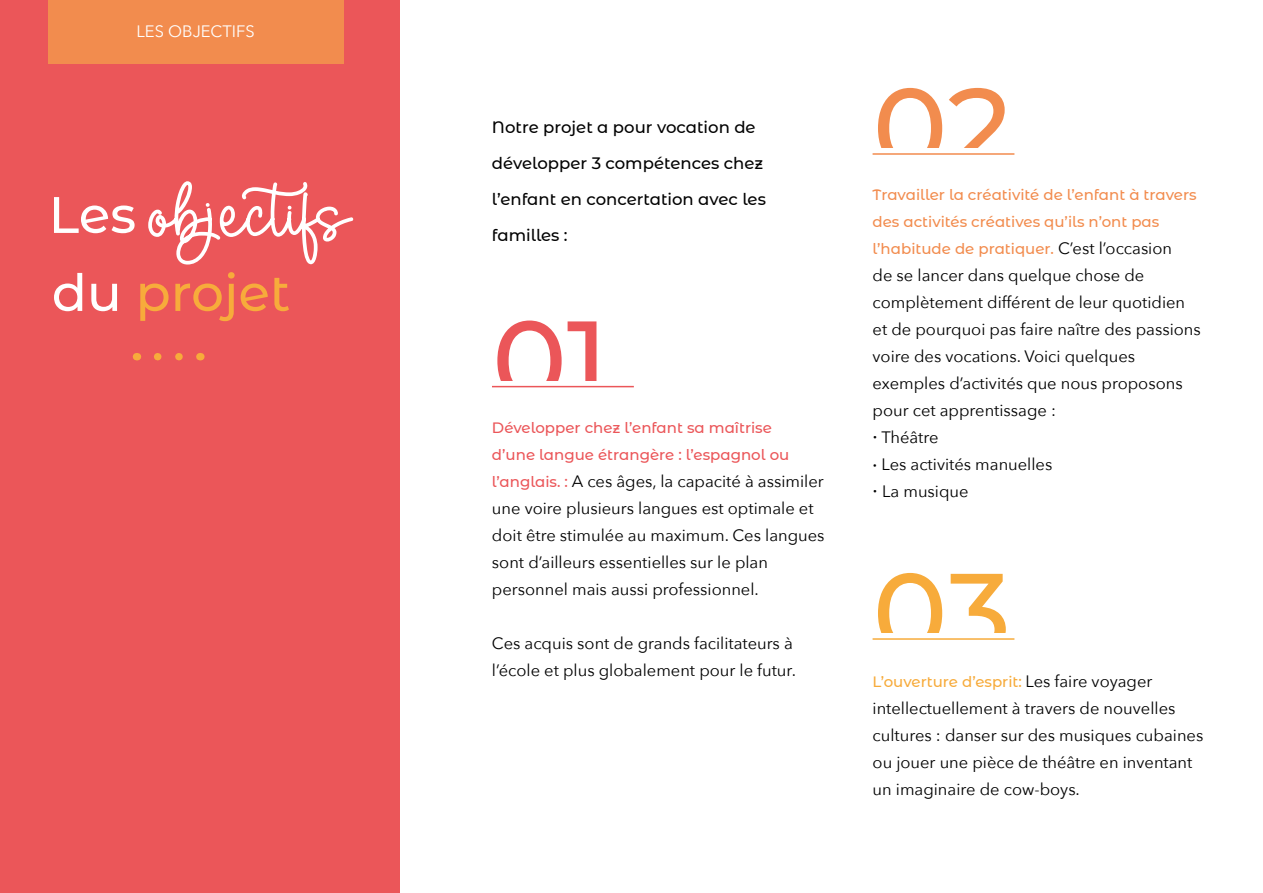
<style>
.page{position:relative;width:1263px;height:893px;background:#fff}
.page>*{position:absolute;margin:0;border:0;box-sizing:border-box;transform-origin:0 0}
.t1{font:500 112.5px "Montserrat Alternates";color:#f28c4e}
.t2{font:500 112.5px "Montserrat Alternates";color:#eb5659}
.t3{font:500 112.5px "Montserrat Alternates";color:#f7ab3b}
.t4{font:16.5px/27px "Avenir Next";color:#000}
.t5{font:500 16.5px/36px "Montserrat Alternates";color:#000}
.t6{font:16.5px "Avenir Next";color:#fff}
.t7{font:500 15px/27px "Montserrat Alternates";color:#f28c4e}
.t8{font:500 15px "Montserrat Alternates";color:#eb5659}
.t9{font:500 15px "Montserrat Alternates";color:#f7ab3b}
.s1{font-family:"Montserrat Alternates";font-weight:500;font-size:15px;color:#eb5659}
.s2{font-family:"Avenir Next";font-weight:400;font-size:16.5px;color:#000}
.s3{font-family:"Montserrat"}
</style>
<div class="page">
<div style="left:0;top:0;width:400px;height:893px;background:#eb5659"></div>
<div style="left:48px;top:0;width:295px;height:64px;background:#f28c4e"></div>
<svg style="left:158px;top:353px;width:25px;height:7px"></svg>
<svg style="left:140px;top:272px;width:149px;height:49px"></svg>
<svg style="left:54px;top:273px;width:63px;height:38px"></svg>
<svg style="left:54px;top:181px;width:299px;height:84px"></svg>
<hr style="left:872px;top:153px;width:142px;height:2px;background:#f28c4e">
<hr style="left:492px;top:386px;width:142px;height:1px;background:#eb5659">
<hr style="left:872px;top:638px;width:142px;height:2px;background:#f7ab3b">
<p class="t6" style="left:137px;top:17px;width:120px">LES OBJECTIFS</p>
<p class="t5" style="left:492px;top:109px;width:275px">Notre projet a pour vocation de développer 3 compétences chez l’enfant en concertation avec les familles :</p>
<p class="t2" style="left:492px;top:282px;width:118px">01</p>
<p class="t8" style="left:492px;top:417px;width:281px">Développer chez l’enfant sa maîtrise</p>
<p class="t8" style="left:492px;top:444px;width:299px">d’une langue étrangère : l’espagnol ou</p>
<p class="t4" style="left:492px;top:467px;width:334px"><span class="s1">l’anglais. :</span> A ces âges, la capacité à assimiler une voire plusieurs langues est optimale et doit être stimulée au maximum. Ces langues sont d’ailleurs essentielles sur le plan personnel mais aussi professionnel.</p>
<p class="t4" style="left:492px;top:629px;width:305px">Ces acquis sont de grands facilitateurs à l’école et plus globalement pour le futur.</p>
<p class="t1" style="left:872px;top:49px;width:141px">02</p>
<p class="t7" style="left:872px;top:180px;width:326px">Travailler la créativité de l’enfant à travers des activités créatives qu’ils n’ont pas l’habitude de pratiquer. <span class="s2">C’est l’occasion</span></p>
<p class="t4" style="left:872px;top:261px;width:330px">de se lancer dans quelque chose de complètement différent de leur quotidien et de pourquoi pas faire naître des passions voire des vocations. Voici quelques exemples d’activités que nous proposons pour cet apprentissage :</p>
<p class="t4" style="left:872px;top:423px;width:67px"><span class="s3">•</span> Théâtre</p>
<p class="t4" style="left:872px;top:450px;width:181px"><span class="s3">•</span> Les activités manuelles</p>
<p class="t4" style="left:872px;top:477px;width:97px"><span class="s3">•</span> La musique</p>
<p class="t3" style="left:872px;top:534px;width:140px">03</p>
<p class="t9" style="left:872px;top:671px;width:281px">L’ouverture d’esprit: <span class="s2">Les faire voyager</span></p>
<p class="t4" style="left:872px;top:694px;width:332px">intellectuellement à travers de nouvelles cultures : danser sur des musiques cubaines ou jouer une pièce de théâtre en inventant un imaginaire de cow-boys.</p>
</div>
